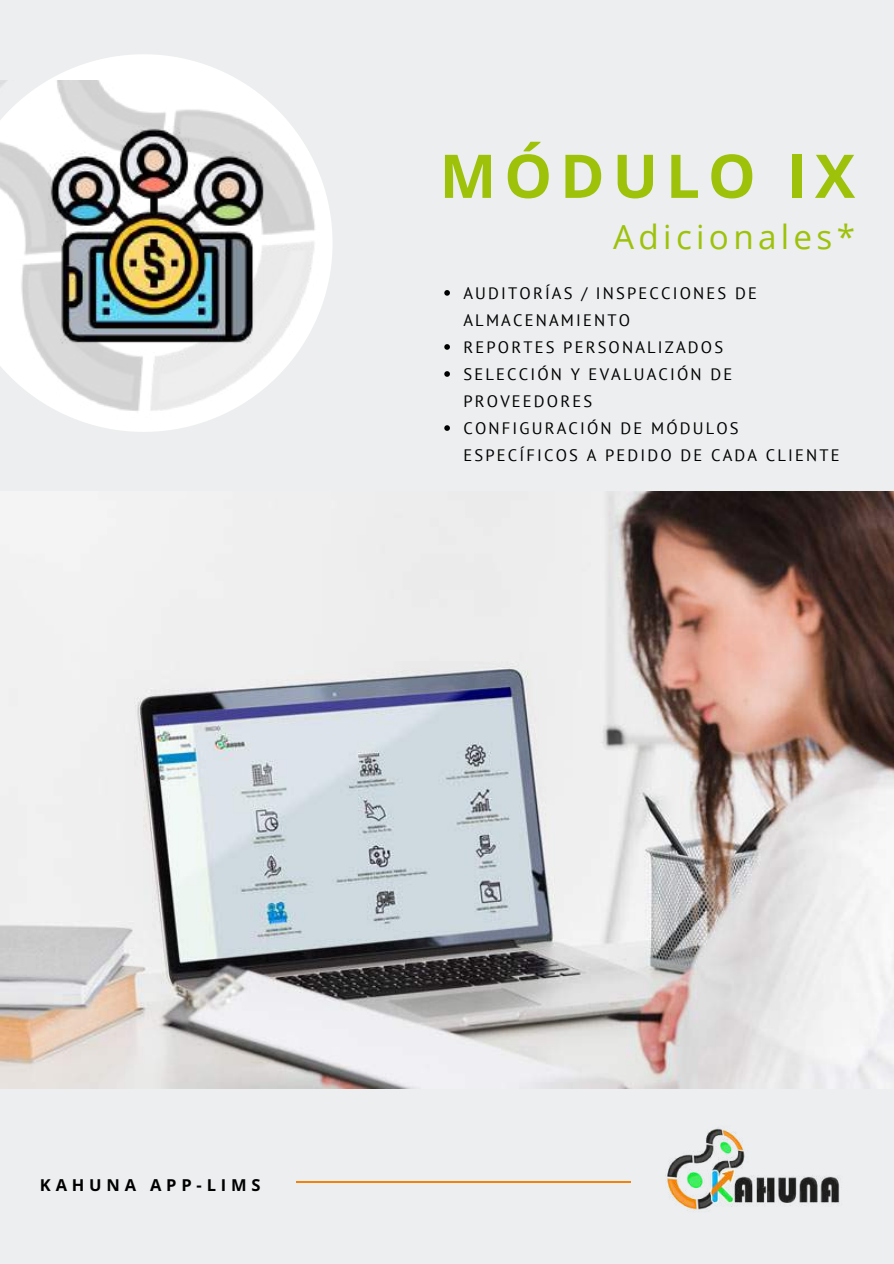
<style>
.page{position:relative;width:894px;height:1264px;background:#fff}
.page>*{position:absolute;margin:0;border:0;box-sizing:border-box;transform-origin:0 0}
.t1{font:700 60.3px "Open Sans";letter-spacing:.13em;color:#9dc209}
.t2{font:33.3px "Open Sans";letter-spacing:.13em;color:#9dc209}
.t3{font:16.5px/27px "PT Sans";letter-spacing:.13em;color:#000}
.t4{font:700 16.5px "Open Sans Hebrew";letter-spacing:.29em;color:#000}
</style>
<div class="page">
<div style="left:0;top:0;width:893px;height:1263px;background:#eceeef"></div>
<svg style="left:50px;top:54px;width:188px;height:26px;fill:#fff"></svg>
<img style="left:0;top:80px;width:332px;height:352px">
<img style="left:665px;top:1127px;width:175px;height:83px">
<img style="left:0;top:491px;width:893px;height:597px">
<hr style="left:296px;top:1181px;width:334px;height:1px;background:#f28209">
<img style="left:48px;top:127px;width:218px;height:217px">
<svg style="left:444px;top:290px;width:6px;height:6px"></svg>
<svg style="left:444px;top:344px;width:6px;height:6px"></svg>
<svg style="left:444px;top:371px;width:6px;height:6px"></svg>
<svg style="left:444px;top:425px;width:6px;height:6px"></svg>
<h1 class="t1" style="left:439px;top:133px;width:417px">MÓDULO IX</h1>
<h2 class="t2" style="left:613px;top:213px;width:243px">Adicionales*</h2>
<p class="t3" style="left:463px;top:279px;width:378px">AUDITORÍAS / INSPECCIONES DE<br>ALMACENAMIENTO<br>REPORTES PERSONALIZADOS<br>SELECCIÓN Y EVALUACIÓN DE<br>PROVEEDORES<br>CONFIGURACIÓN DE MÓDULOS<br>ESPECÍFICOS A PEDIDO DE CADA CLIENTE</p>
<p class="t4" style="left:40px;top:1173px;width:222px">KAHUNA APP-LIMS</p>
</div>
